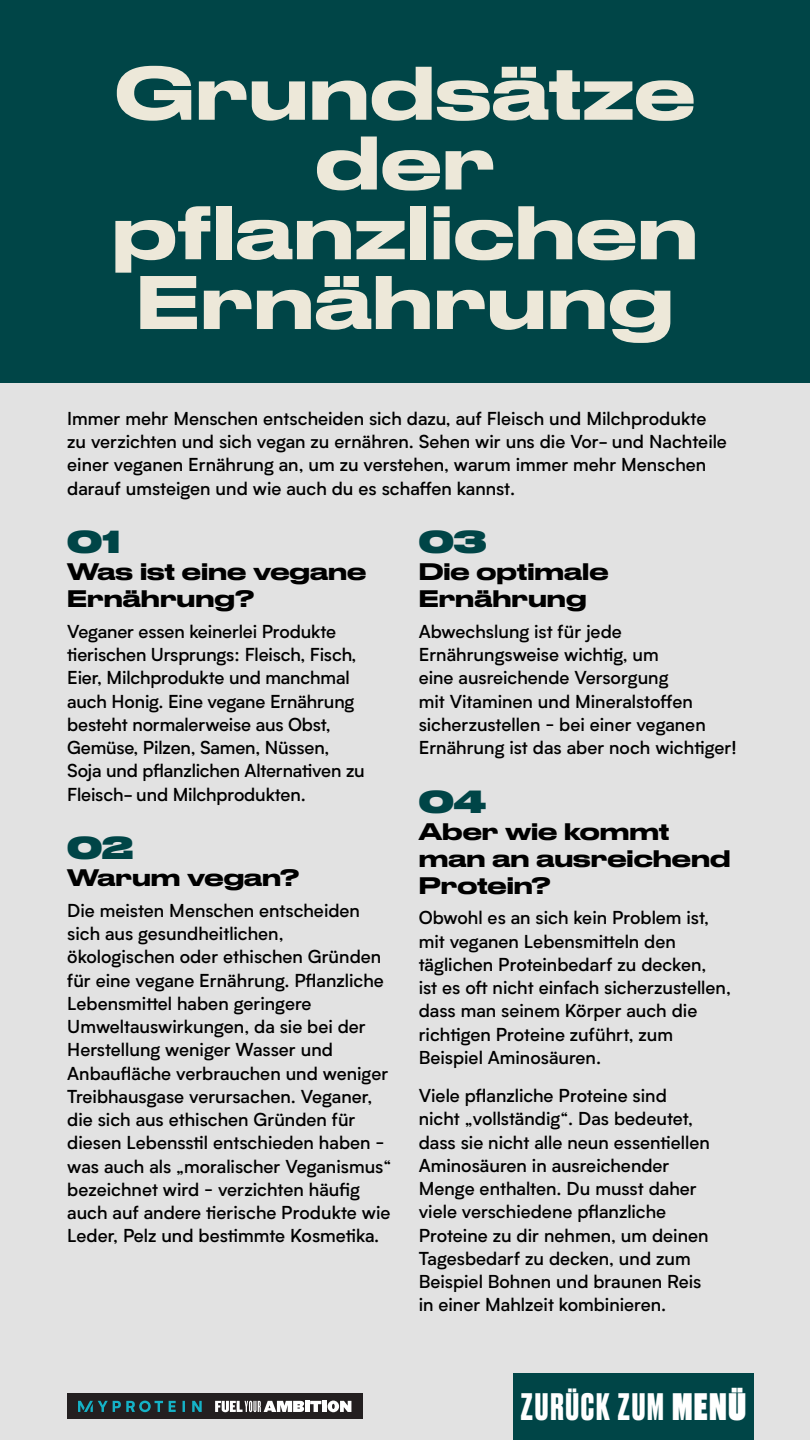
<style>
.page{position:relative;width:810px;height:1440px;background:#e2e2e2}
.page>*{position:absolute;margin:0;border:0;box-sizing:border-box;transform-origin:0 0}
.t1{font:500 expanded 71.25px/69.8px "Druk";letter-spacing:.01em;color:#ede8d9;text-align:center}
.t2{font:700 36px "Druk";letter-spacing:.05em;color:#fff}
.t3{font:800 30px "Druk Wide";color:#004547}
.t4{font:500 expanded 22.5px/27px "Druk";color:#000}
.t5{font:500 18px/23.2px "Biotif";color:#000}
.s1{font-family:"Druk Super";font-weight:400}
</style>
<div class="page">
<div style="left:513px;top:1373px;width:241px;height:67px;background:#004547"></div>
<div style="left:0;top:0;width:810px;height:382px;background:#004547"></div>
<div style="left:67px;top:1394px;width:295px;height:25px;background:#231f20"></div>
<svg style="left:78px;top:1401px;width:273px;height:11px"></svg>
<h1 class="t1" style="left:112px;top:52px;width:587px">Grundsätze der pflanzlichen<br>Ernährung</h1>
<p class="t5" style="left:67px;top:406px;width:661px">Immer mehr Menschen entscheiden sich dazu, auf Fleisch und Milchprodukte zu verzichten und sich vegan zu ernähren. Sehen wir uns die Vor- und Nachteile einer veganen Ernährung an, um zu verstehen, warum immer mehr Menschen darauf umsteigen und wie auch du es schaffen kannst.</p>
<h3 class="t3" style="left:67px;top:517px;width:54px">01</h3>
<p class="t4" style="left:67px;top:556px;width:301px">Was ist eine vegane<br>Ernährung?</p>
<p class="t5" style="left:67px;top:619px;width:299px">Veganer essen keinerlei Produkte tierischen Ursprungs: Fleisch, Fisch, Eier, Milchprodukte und manchmal auch Honig. Eine vegane Ernährung besteht normalerweise aus Obst, Gemüse, Pilzen, Samen, Nüssen, Soja und pflanzlichen Alternativen zu Fleisch- und Milchprodukten.</p>
<h3 class="t3" style="left:67px;top:823px;width:68px">02</h3>
<p class="t4" style="left:67px;top:862px;width:233px">Warum vegan?</p>
<p class="t5" style="left:67px;top:898px;width:326px">Die meisten Menschen entscheiden sich aus gesundheitlichen, ökologischen oder ethischen Gründen für eine vegane Ernährung. Pflanzliche Lebensmittel haben geringere Umweltauswirkungen, da sie bei der Herstellung weniger Wasser und Anbaufläche verbrauchen und weniger Treibhausgase verursachen. Veganer, die sich aus ethischen Gründen für diesen Lebensstil entschieden haben − was auch als „moralischer Veganismus“ bezeichnet wird − verzichten häufig auch auf andere tierische Produkte wie Leder, Pelz und bestimmte Kosmetika.</p>
<h3 class="t3" style="left:419px;top:517px;width:69px">03</h3>
<p class="t4" style="left:419px;top:556px;width:191px">Die optimale<br>Ernährung</p>
<p class="t5" style="left:419px;top:619px;width:320px">Abwechslung ist für jede<br>Ernährungsweise wichtig, um<br>eine ausreichende Versorgung<br>mit Vitaminen und Mineralstoffen sicherzustellen − bei einer veganen<br>Ernährung ist das aber noch wichtiger!</p>
<h3 class="t3" style="left:419px;top:776px;width:69px">04</h3>
<p class="t4" style="left:419px;top:816px;width:313px">Aber wie kommt man an ausreichend<br>Protein?</p>
<p class="t5" style="left:419px;top:905px;width:314px">Obwohl es an sich kein Problem ist, mit veganen Lebensmitteln den täglichen Proteinbedarf zu decken,<br>ist es oft nicht einfach sicherzustellen, dass man seinem Körper auch die richtigen Proteine zuführt, zum Beispiel Aminosäuren.</p>
<p class="t5" style="left:419px;top:1083px;width:293px">Viele pflanzliche Proteine sind nicht „vollständig“. Das bedeutet, dass sie nicht alle neun essentiellen Aminosäuren in ausreichender Menge enthalten. Du musst daher viele verschiedene pflanzliche Proteine zu dir nehmen, um deinen Tagesbedarf zu decken, und zum Beispiel Bohnen und braunen Reis in einer Mahlzeit kombinieren.</p>
<h2 class="t2" style="left:521px;top:1382px;width:226px">ZURÜCK ZUM <span class="s1">MENÜ</span></h2>
</div>
